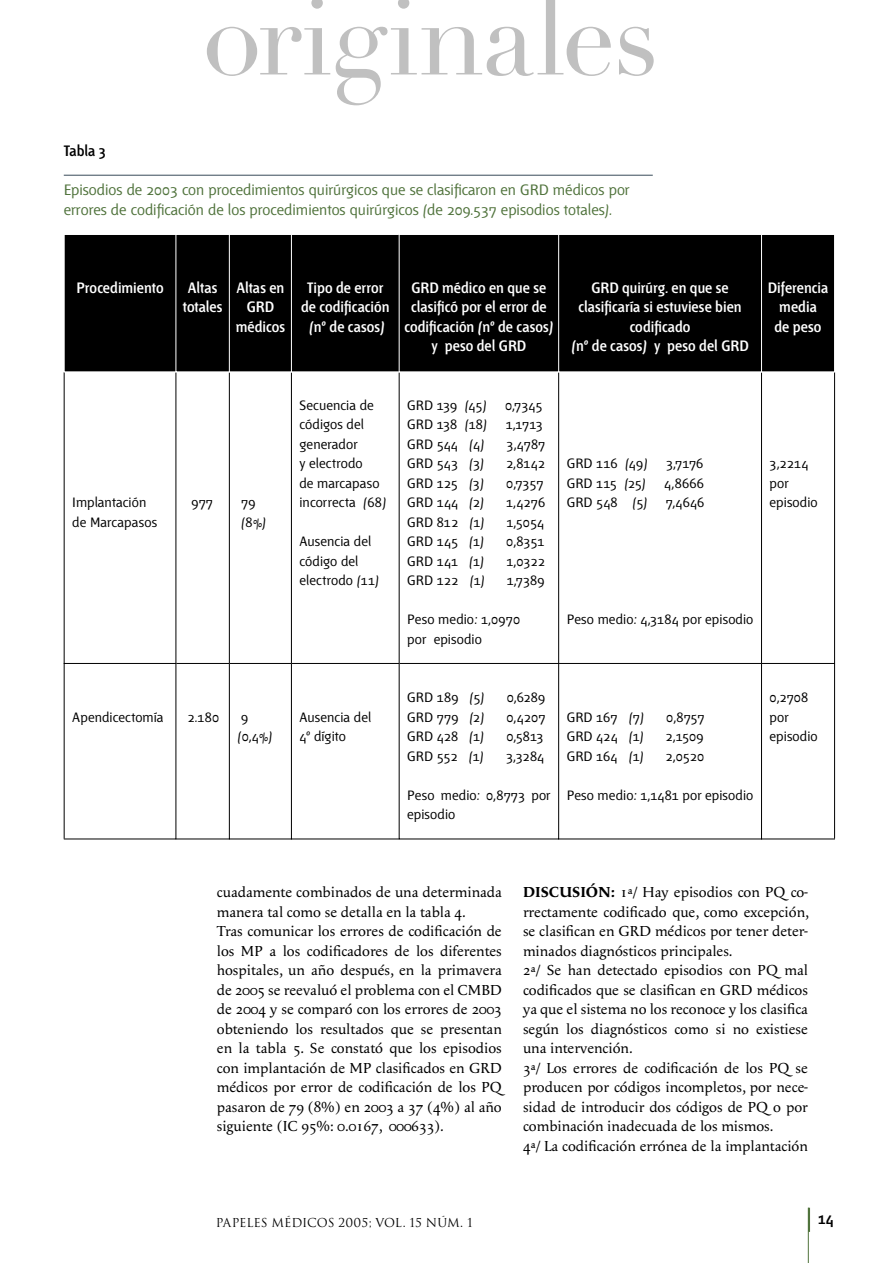
<style>
.page{position:relative;width:893px;height:1263px;background:#fff}
.page>*{position:absolute;margin:0;border:0;box-sizing:border-box;transform-origin:0 0}
.t1{font:108px "Didot LH";letter-spacing:-.02em;color:#c0c0c0}
.t2{font:600 16.5px "Fontana ND Cc Os F";color:#000}
.t3{font:15px/19.5px "Apolline";color:#000}
.t4{font:600 15px/19.5px "Fontana ND Cc Os F";color:#fff;text-align:center}
.t5{font:15px/19.5px "Fontana ND Aa Os F";color:#50733c}
.t6{font:600 15px "Fontana ND Cc Os F";letter-spacing:-.005em;color:#000}
.t7{font:13.5px/19.5px "Fontana ND Aa Os F";letter-spacing:.005em;color:#000}
.t8{font:12px "Trajan";letter-spacing:-.01em;color:#000}
.s1{font-weight:700}
</style>
<div class="page">
<hr style="left:808px;top:1208px;width:1px;height:55px;background:#50733c">
<div style="left:808px;top:1208px;width:2px;height:24px;border:2px solid #50733c"></div>
<div style="left:65px;top:235px;width:769px;height:136px;background:#000"></div>
<hr style="left:64px;top:372px;width:1px;height:291px;background:#000">
<hr style="left:176px;top:372px;width:1px;height:291px;background:#000">
<hr style="left:229px;top:372px;width:1px;height:291px;background:#000">
<hr style="left:291px;top:372px;width:1px;height:291px;background:#000">
<hr style="left:399px;top:372px;width:1px;height:291px;background:#000">
<hr style="left:558px;top:372px;width:1px;height:291px;background:#000">
<hr style="left:761px;top:372px;width:1px;height:291px;background:#000">
<hr style="left:834px;top:372px;width:1px;height:291px;background:#000">
<hr style="left:64px;top:664px;width:1px;height:174px;background:#000">
<hr style="left:64px;top:663px;width:112px;height:1px;background:#000">
<hr style="left:64px;top:838px;width:112px;height:1px;background:#000">
<hr style="left:176px;top:664px;width:1px;height:175px;background:#000">
<hr style="left:176px;top:663px;width:54px;height:1px;background:#000">
<hr style="left:176px;top:838px;width:53px;height:1px;background:#000">
<hr style="left:229px;top:664px;width:1px;height:175px;background:#000">
<hr style="left:230px;top:663px;width:62px;height:1px;background:#000">
<hr style="left:230px;top:838px;width:61px;height:1px;background:#000">
<hr style="left:291px;top:664px;width:1px;height:175px;background:#000">
<hr style="left:292px;top:663px;width:108px;height:1px;background:#000">
<hr style="left:292px;top:838px;width:107px;height:1px;background:#000">
<hr style="left:399px;top:664px;width:1px;height:175px;background:#000">
<hr style="left:400px;top:663px;width:159px;height:1px;background:#000">
<hr style="left:400px;top:838px;width:158px;height:1px;background:#000">
<hr style="left:558px;top:664px;width:1px;height:175px;background:#000">
<hr style="left:559px;top:663px;width:203px;height:1px;background:#000">
<hr style="left:559px;top:838px;width:202px;height:1px;background:#000">
<hr style="left:761px;top:664px;width:1px;height:175px;background:#000">
<hr style="left:762px;top:663px;width:73px;height:1px;background:#000">
<hr style="left:834px;top:664px;width:1px;height:174px;background:#000">
<hr style="left:762px;top:838px;width:73px;height:1px;background:#000">
<hr style="left:176px;top:234px;width:1px;height:138px;background:#fff">
<hr style="left:229px;top:234px;width:1px;height:138px;background:#fff">
<hr style="left:291px;top:234px;width:1px;height:138px;background:#fff">
<hr style="left:399px;top:234px;width:1px;height:138px;background:#fff">
<hr style="left:558px;top:234px;width:1px;height:138px;background:#fff">
<hr style="left:761px;top:234px;width:1px;height:138px;background:#fff">
<hr style="left:64px;top:175px;width:589px;height:1px;background:#384b59">
<h1 class="t1" style="left:202px;top:-27px;width:458px">originales</h1>
<p class="t6" style="left:64px;top:144px;width:43px">Tabla 3</p>
<p class="t5" style="left:64px;top:181px;width:567px">Episodios de 2003 con procedimientos quirúrgicos que se clasificaron en GRD médicos por errores de codificación de los procedimientos quirúrgicos (de 209.537 episodios totales).</p>
<p class="t4" style="left:76px;top:278px;width:89px">Procedimiento</p>
<p class="t4" style="left:183px;top:278px;width:41px">Altas totales</p>
<p class="t4" style="left:236px;top:278px;width:51px">Altas en<br>GRD médicos</p>
<p class="t4" style="left:301px;top:278px;width:90px">Tipo de error de codificación (nº de casos)</p>
<p class="t4" style="left:404px;top:278px;width:150px">GRD médico en que se clasificó por el error de codificación (nº de casos) y peso del GRD</p>
<p class="t4" style="left:571px;top:278px;width:179px">GRD quirúrg. en que se clasificaría si estuviese bien codificado<br>(nº de casos) y peso del GRD</p>
<p class="t4" style="left:768px;top:278px;width:62px">Diferencia media<br>de peso</p>
<p class="t7" style="left:72px;top:493px;width:87px">Implantación de Marcapasos</p>
<p class="t7" style="left:191px;top:493px;width:23px">977</p>
<p class="t7" style="left:241px;top:493px;width:27px">79 (8%)</p>
<p class="t7" style="left:299px;top:396px;width:88px">Secuencia de códigos del generador<br>y electrodo<br>de marcapaso incorrecta (68)</p>
<p class="t7" style="left:299px;top:532px;width:81px">Ausencia del código del electrodo (11)</p>
<p class="t7" style="left:72px;top:708px;width:93px">Apendicectomía</p>
<p class="t7" style="left:188px;top:708px;width:33px">2.180</p>
<p class="t7" style="left:237px;top:708px;width:36px">9 (0,4%)</p>
<p class="t7" style="left:299px;top:708px;width:73px">Ausencia del<br>4º dígito</p>
<p class="t7" style="left:407px;top:396px;width:81px">GRD 139 (45)</p>
<p class="t7" style="left:505px;top:396px;width:39px">0,7345</p>
<p class="t7" style="left:407px;top:415px;width:81px">GRD 138 (18)</p>
<p class="t7" style="left:506px;top:415px;width:39px">1,1713</p>
<p class="t7" style="left:407px;top:435px;width:79px">GRD 544 (4)</p>
<p class="t7" style="left:507px;top:435px;width:40px">3,4787</p>
<p class="t7" style="left:407px;top:454px;width:78px">GRD 543 (3)</p>
<p class="t7" style="left:506px;top:454px;width:40px">2,8142</p>
<p class="t7" style="left:407px;top:474px;width:78px">GRD 125 (3)</p>
<p class="t7" style="left:506px;top:474px;width:39px">0,7357</p>
<p class="t7" style="left:407px;top:493px;width:78px">GRD 144 (2)</p>
<p class="t7" style="left:506px;top:493px;width:40px">1,4276</p>
<p class="t7" style="left:407px;top:513px;width:79px">GRD 812 (1)</p>
<p class="t7" style="left:507px;top:513px;width:39px">1,5054</p>
<p class="t7" style="left:407px;top:532px;width:78px">GRD 145 (1)</p>
<p class="t7" style="left:506px;top:532px;width:40px">0,8351</p>
<p class="t7" style="left:407px;top:552px;width:78px">GRD 141 (1)</p>
<p class="t7" style="left:506px;top:552px;width:40px">1,0322</p>
<p class="t7" style="left:407px;top:571px;width:79px">GRD 122 (1)</p>
<p class="t7" style="left:507px;top:571px;width:39px">1,7389</p>
<p class="t7" style="left:407px;top:610px;width:114px">Peso medio: 1,0970 por episodio</p>
<p class="t7" style="left:567px;top:454px;width:82px">GRD 116 (49)</p>
<p class="t7" style="left:666px;top:454px;width:39px">3,7176</p>
<p class="t7" style="left:567px;top:474px;width:81px">GRD 115 (25)</p>
<p class="t7" style="left:664px;top:474px;width:41px">4,8666</p>
<p class="t7" style="left:567px;top:493px;width:82px">GRD 548 (5)</p>
<p class="t7" style="left:666px;top:493px;width:40px">7,4646</p>
<p class="t7" style="left:770px;top:454px;width:50px">3,2214 por episodio</p>
<p class="t7" style="left:567px;top:610px;width:188px">Peso medio: 4,3184 por episodio</p>
<p class="t7" style="left:407px;top:688px;width:79px">GRD 189 (5)</p>
<p class="t7" style="left:507px;top:688px;width:40px">0,6289</p>
<p class="t7" style="left:407px;top:708px;width:79px">GRD 779 (2)</p>
<p class="t7" style="left:506px;top:708px;width:40px">0,4207</p>
<p class="t7" style="left:407px;top:727px;width:78px">GRD 428 (1)</p>
<p class="t7" style="left:506px;top:727px;width:39px">0,5813</p>
<p class="t7" style="left:407px;top:747px;width:78px">GRD 552 (1)</p>
<p class="t7" style="left:506px;top:747px;width:40px">3,3284</p>
<p class="t7" style="left:407px;top:786px;width:145px">Peso medio: 0,8773 por episodio</p>
<p class="t7" style="left:567px;top:708px;width:79px">GRD 167 (7)</p>
<p class="t7" style="left:666px;top:708px;width:40px">0,8757</p>
<p class="t7" style="left:567px;top:727px;width:78px">GRD 424 (1)</p>
<p class="t7" style="left:666px;top:727px;width:39px">2,1509</p>
<p class="t7" style="left:567px;top:747px;width:78px">GRD 164 (1)</p>
<p class="t7" style="left:666px;top:747px;width:40px">2,0520</p>
<p class="t7" style="left:567px;top:786px;width:188px">Peso medio: 1,1481 por episodio</p>
<p class="t7" style="left:770px;top:688px;width:50px">0,2708 por episodio</p>
<p class="t3" style="left:217px;top:882px;width:286px">cuadamente combinados de una determinada manera tal como se detalla en la tabla 4.<br>Tras comunicar los errores de codificación de los MP a los codificadores de los diferentes hospitales, un año después, en la primavera de 2005 se reevaluó el problema con el CMBD de 2004 y se comparó con los errores de 2003 obteniendo los resultados que se presentan en la tabla 5. Se constató que los episodios con implantación de MP clasificados en GRD médicos por error de codificación de los PQ pasaron de 79 (8%) en 2003 a 37 (4%) al año siguiente (IC 95%: 0.0167, 000633).</p>
<p class="t3" style="left:523px;top:882px;width:287px"><span class="s1">DISCUSIÓN:</span> 1ª/ Hay episodios con PQ co&shy;rrectamente codificado que, como excepción, se clasifican en GRD médicos por tener deter&shy;minados diagnósticos principales.<br>2ª/ Se han detectado episodios con PQ mal codificados que se clasifican en GRD médicos ya que el sistema no los reconoce y los clasifica según los diagnósticos como si no existiese una intervención.<br>3ª/ Los errores de codificación de los PQ se producen por códigos incompletos, por nece&shy;sidad de introducir dos códigos de PQ o por combinación inadecuada de los mismos.<br>4ª/ La codificación errónea de la implantación</p>
<p class="t8" style="left:216px;top:1216px;width:258px">PAPELES MÉDICOS 2005; VOL. 15 NÚM. 1</p>
<p class="t2" style="left:818px;top:1211px;width:17px">14</p>
</div>
